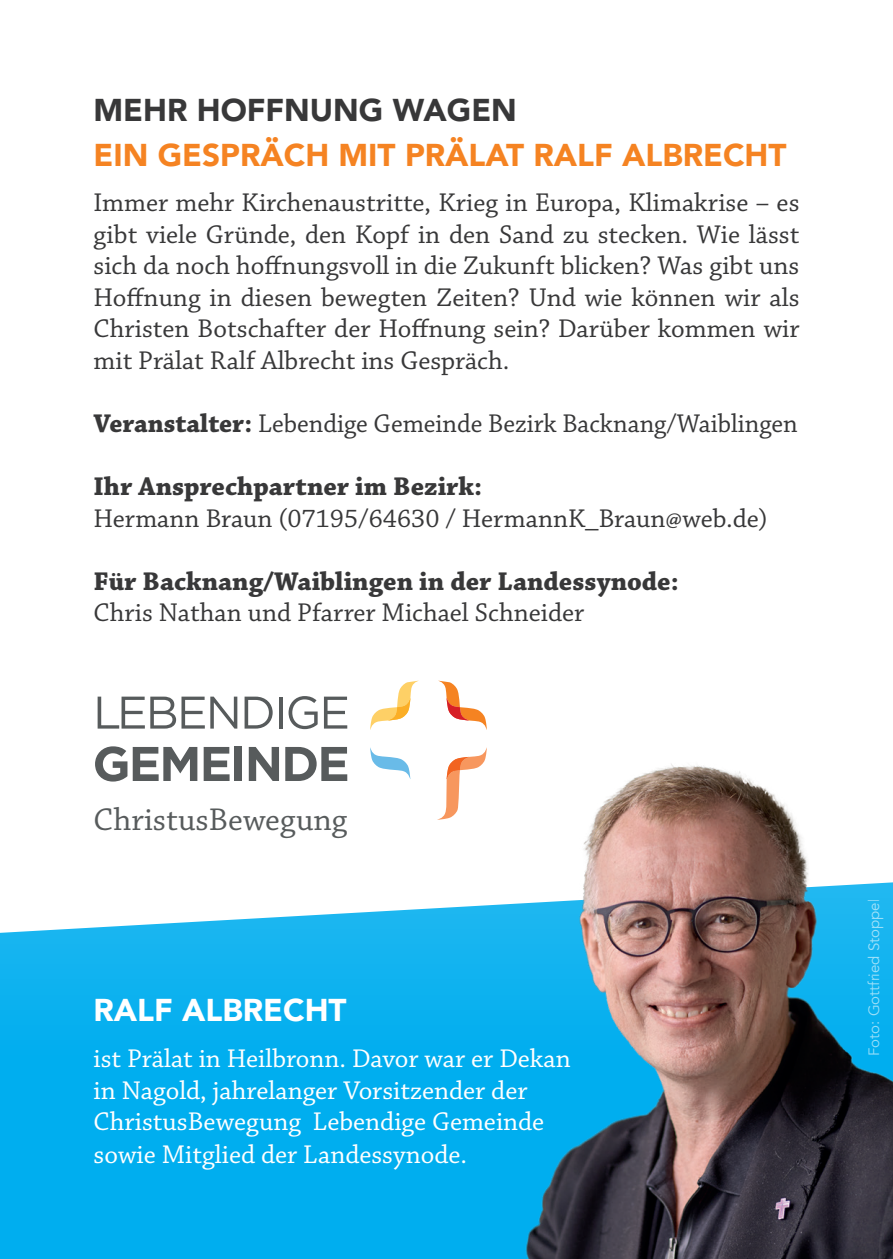
<style>
.page{position:relative;width:893px;height:1259px;background:#fff}
.page>*{position:absolute;margin:0;border:0;box-sizing:border-box;transform-origin:0 0}
.t1{font:33px "Chaparral Pro";color:#575b5c}
.t2{font:900 31.5px "Avenir";color:#f58322}
.t3{font:900 31.5px "Avenir";color:#383839}
.t4{font:900 31.5px "Avenir";color:#fff}
.t5{font:27px/31.5px "Chaparral Pro";color:#383839;text-align:justify}
.t6{font:27px/32.1px "Chaparral Pro";color:#fff}
.t7{font:700 27px "Chaparral Pro";color:#383839}
.t8{font:15px "Avenir";color:#fff}
.s1{font-weight:700}
</style>
<div class="page">
<svg style="left:0;top:916px;width:290px;height:343px;background:#0bb1ef"></svg>
<img style="left:290px;top:725px;width:603px;height:534px">
<svg style="left:98px;top:696px;width:139px;height:32px"></svg>
<svg style="left:245px;top:696px;width:28px;height:32px"></svg>
<hr style="left:279px;top:696px;width:3px;height:32px;background:#575b5c">
<svg style="left:289px;top:696px;width:29px;height:33px"></svg>
<svg style="left:324px;top:696px;width:23px;height:32px"></svg>
<svg style="left:95px;top:746px;width:32px;height:35px"></svg>
<svg style="left:133px;top:747px;width:64px;height:34px"></svg>
<svg style="left:204px;top:747px;width:26px;height:34px"></svg>
<div style="left:235px;top:747px;width:7px;height:34px;background:#575b5c"></div>
<svg style="left:249px;top:747px;width:30px;height:34px"></svg>
<svg style="left:285px;top:747px;width:62px;height:34px"></svg>
<svg style="left:370px;top:747px;width:40px;height:32px"></svg>
<svg style="left:437px;top:747px;width:50px;height:73px"></svg>
<svg style="left:370px;top:680px;width:49px;height:50px"></svg>
<svg style="left:437px;top:680px;width:50px;height:50px"></svg>
<p class="t3" style="left:94px;top:83px;width:425px">MEHR HOFFNUNG WAGEN</p>
<p class="t2" style="left:94px;top:128px;width:694px">EIN GESPRÄCH MIT PRÄLAT RALF ALBRECHT</p>
<p class="t5" style="left:94px;top:188px;width:707px">Immer mehr Kirchenaustritte, Krieg in Europa, Klimakrise – es gibt viele Gründe, den Kopf in den Sand zu stecken. Wie lässt sich da noch hoffnungsvoll in die Zukunft blicken? Was gibt uns Hoffnung in diesen bewegten Zeiten? Und wie können wir als Christen Botschafter der Hoffnung sein? Darüber kommen wir mit Prälat Ralf Albrecht ins Gespräch.</p>
<p class="t5" style="left:94px;top:409px;width:706px"><span class="s1">Veranstalter:</span> Lebendige Gemeinde Bezirk Backnang/Waiblingen</p>
<p class="t7" style="left:94px;top:470px;width:390px">Ihr Ansprechpartner im Bezirk:</p>
<p class="t5" style="left:94px;top:503px;width:676px">Hermann Braun (07195/64630 / HermannK_Braun@web.de)</p>
<p class="t7" style="left:94px;top:565px;width:587px">Für Backnang/Waiblingen in der Landessynode:</p>
<p class="t5" style="left:94px;top:598px;width:492px">Chris Nathan und Pfarrer Michael Schneider</p>
<p class="t1" style="left:94px;top:801px;width:255px">ChristusBewegung</p>
<p class="t4" style="left:94px;top:983px;width:255px">RALF ALBRECHT</p>
<p class="t6" style="left:94px;top:1044px;width:479px">ist Prälat in Heilbronn. Davor war er Dekan in Nagold, jahrelanger Vorsitzender der ChristusBewegung Lebendige Gemeinde sowie Mitglied der Landessynode.</p>
<p class="t8" style="left:865px;top:1056px;width:159px;rotate:-90deg">Foto: Gottfried Stoppel</p>
</div>
